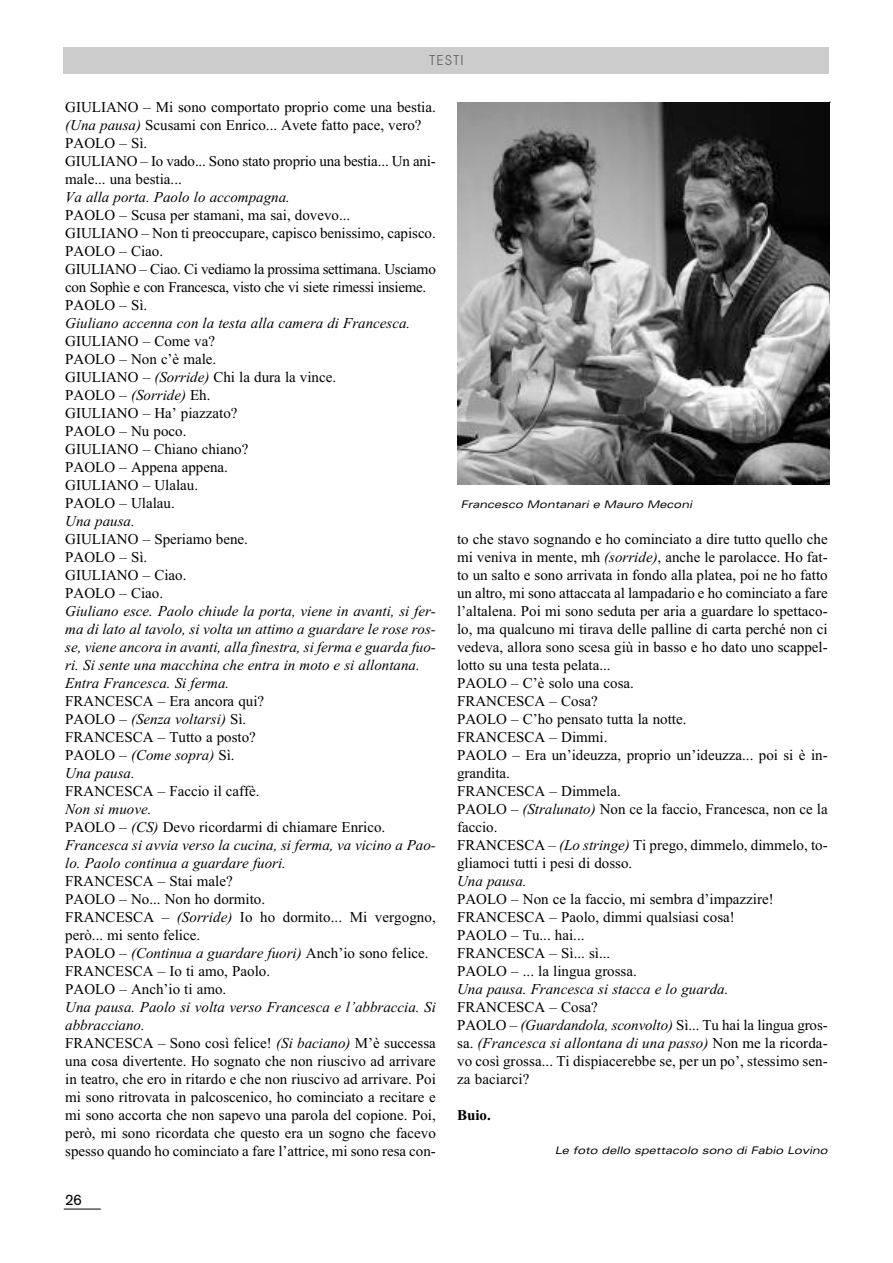
<style>
.page{position:relative;width:893px;height:1263px;background:#fff}
.page>*{position:absolute;margin:0;border:0;box-sizing:border-box;transform-origin:0 0}
.t1{font:15px/18px "Times New Roman";color:#000}
.t2{font:italic 15px/18px "Times New Roman";color:#000}
.t3{font:700 15px "Times New Roman";color:#000}
.t4{font:15px "Akzidenz Grotesk";color:#000}
.t5{font:13.5px "Avant Garde";letter-spacing:.105em;color:#666}
.t6{font:italic expanded 10.5px "Univers";color:#000}
.s1{font-style:italic}
.s2{font-style:normal}
</style>
<div class="page">
<hr style="left:64px;top:1209px;width:37px;height:1px;background:#000">
<hr style="left:65px;top:102px;width:766px;height:1px;background:#000">
<div style="left:64px;top:47px;width:765px;height:27px;background:#ccc"></div>
<div style="left:64px;top:86px;width:765px;height:1092px;background:#fff"></div>
<img style="left:458px;top:102px;width:371px;height:383px">
<p class="t5" style="left:429px;top:52px;width:36px">TESTI</p>
<p class="t1" style="left:65px;top:98px;width:372px">GIULIANO – Mi sono comportato proprio come una bestia. <span class="s1">(Una pausa)</span> Scusami con Enrico... Avete fatto pace, vero?<br>PAOLO – Sì.<br>GIULIANO – Io vado... Sono stato proprio una bestia... Un ani&shy;male... una bestia...</p>
<p class="t2" style="left:65px;top:188px;width:226px">Va alla porta. Paolo lo accompagna.</p>
<p class="t1" style="left:65px;top:206px;width:372px">PAOLO – Scusa per stamani, ma sai, dovevo...<br>GIULIANO – Non ti preoccupare, capisco benissimo, capisco.<br>PAOLO – Ciao.<br>GIULIANO – Ciao. Ci vediamo la prossima settimana. Usciamo con Sophìe e con Francesca, visto che vi siete rimessi insieme.<br>PAOLO – Sì.</p>
<p class="t2" style="left:65px;top:314px;width:347px">Giuliano accenna con la testa alla camera di Francesca.</p>
<p class="t1" style="left:65px;top:332px;width:272px">GIULIANO – Come va?<br>PAOLO – Non c’è male.<br>GIULIANO – <span class="s1">(Sorride)</span> Chi la dura la vince.<br>PAOLO – <span class="s1">(Sorride)</span> Eh.<br>GIULIANO – Ha’ piazzato?<br>PAOLO – Nu poco.<br>GIULIANO – Chiano chiano?<br>PAOLO – Appena appena.<br>GIULIANO – Ulalau.<br>PAOLO – Ulalau.</p>
<p class="t2" style="left:65px;top:512px;width:71px">Una pausa.</p>
<p class="t1" style="left:65px;top:530px;width:184px">GIULIANO – Speriamo bene.<br>PAOLO – Sì.<br>GIULIANO – Ciao.<br>PAOLO – Ciao.</p>
<p class="t2" style="left:65px;top:602px;width:372px">Giuliano esce. Paolo chiude la porta, viene in avanti, si fer&shy;ma di lato al tavolo, si volta un attimo a guardare le rose ros&shy;se, viene ancora in avanti, alla finestra, si ferma e guarda fuo&shy;ri. Si sente una macchina che entra in moto e si allontana.<br>Entra Francesca. Si ferma.</p>
<p class="t1" style="left:65px;top:692px;width:200px">FRANCESCA – Era ancora qui?<br>PAOLO – <span class="s1">(Senza voltarsi)</span> Sì.<br>FRANCESCA – Tutto a posto?<br>PAOLO – <span class="s1">(Come sopra)</span> Sì.<br><span class="s1">Una pausa.</span></p>
<p class="t1" style="left:65px;top:782px;width:196px">FRANCESCA – Faccio il caffè.</p>
<p class="t2" style="left:65px;top:800px;width:372px">Non si muove.<br><span class="s2">PAOLO –</span> (CS) <span class="s2">Devo ricordarmi di chiamare Enrico.<br></span>Francesca si avvia verso la cucina, si ferma, va vicino a Pao&shy;lo. Paolo continua a guardare fuori.</p>
<p class="t1" style="left:65px;top:872px;width:372px">FRANCESCA – Stai male?<br>PAOLO – No... Non ho dormito.<br>FRANCESCA – <span class="s1">(Sorride)</span> Io ho dormito... Mi vergogno, però... mi sento felice.<br>PAOLO – <span class="s1">(Continua a guardare fuori)</span> Anch’io sono felice.<br>FRANCESCA – Io ti amo, Paolo.<br>PAOLO – Anch’io ti amo.</p>
<p class="t1" style="left:65px;top:998px;width:372px"><span class="s1">Una pausa. Paolo si volta verso Francesca e l’abbraccia. Si abbracciano.<br></span>FRANCESCA – Sono così felice! <span class="s1">(Si baciano)</span> M’è successa una cosa divertente. Ho sognato che non riuscivo ad arrivare in teatro, che ero in ritardo e che non riuscivo ad arrivare. Poi mi sono ritrovata in palcoscenico, ho cominciato a recitare e mi sono accorta che non sapevo una parola del copione. Poi, però, mi sono ricordata che questo era un sogno che facevo spesso quando ho cominciato a fare l’attrice, mi sono resa con-</p>
<p class="t6" style="left:461px;top:498px;width:233px">Francesco Montanari e Mauro Meconi</p>
<p class="t1" style="left:457px;top:530px;width:372px">to che stavo sognando e ho cominciato a dire tutto quello che mi veniva in mente, mh <span class="s1">(sorride)</span>, anche le parolacce. Ho fat&shy;to un salto e sono arrivata in fondo alla platea, poi ne ho fatto un altro, mi sono attaccata al lampadario e ho cominciato a fare l’altalena. Poi mi sono seduta per aria a guardare lo spettaco&shy;lo, ma qualcuno mi tirava delle palline di carta perché non ci vedeva, allora sono scesa giù in basso e ho dato uno scappel&shy;lotto su una testa pelata...<br>PAOLO – C’è solo una cosa.<br>FRANCESCA – Cosa?<br>PAOLO – C’ho pensato tutta la notte.<br>FRANCESCA – Dimmi.<br>PAOLO – Era un’ideuzza, proprio un’ideuzza... poi si è in&shy;grandita.<br>FRANCESCA – Dimmela.<br>PAOLO – <span class="s1">(Stralunato)</span> Non ce la faccio, Francesca, non ce la faccio.<br>FRANCESCA – <span class="s1">(Lo stringe)</span> Ti prego, dimmelo, dimmelo, to&shy;gliamoci tutti i pesi di dosso.</p>
<p class="t2" style="left:457px;top:872px;width:71px">Una pausa.</p>
<p class="t1" style="left:457px;top:890px;width:318px">PAOLO – Non ce la faccio, mi sembra d’impazzire!<br>FRANCESCA – Paolo, dimmi qualsiasi cosa!<br>PAOLO – Tu... hai...<br>FRANCESCA – Sì... sì...<br>PAOLO – ... la lingua grossa.</p>
<p class="t2" style="left:457px;top:980px;width:273px">Una pausa. Francesca si stacca e lo guarda.</p>
<p class="t1" style="left:457px;top:998px;width:372px">FRANCESCA – Cosa?<br>PAOLO – <span class="s1">(Guardandola, sconvolto)</span> Sì... Tu hai la lingua gros&shy;sa. <span class="s1">(Francesca si allontana di una passo)</span> Non me la ricorda&shy;vo così grossa... Ti dispiacerebbe se, per un po’, stessimo sen&shy;za baciarci?</p>
<p class="t3" style="left:457px;top:1105px;width:35px">Buio.</p>
<p class="t6" style="left:555px;top:1144px;width:274px">Le foto dello spettacolo sono di Fabio Lovino</p>
<p class="t4" style="left:65px;top:1190px;width:18px">26</p>
</div>
